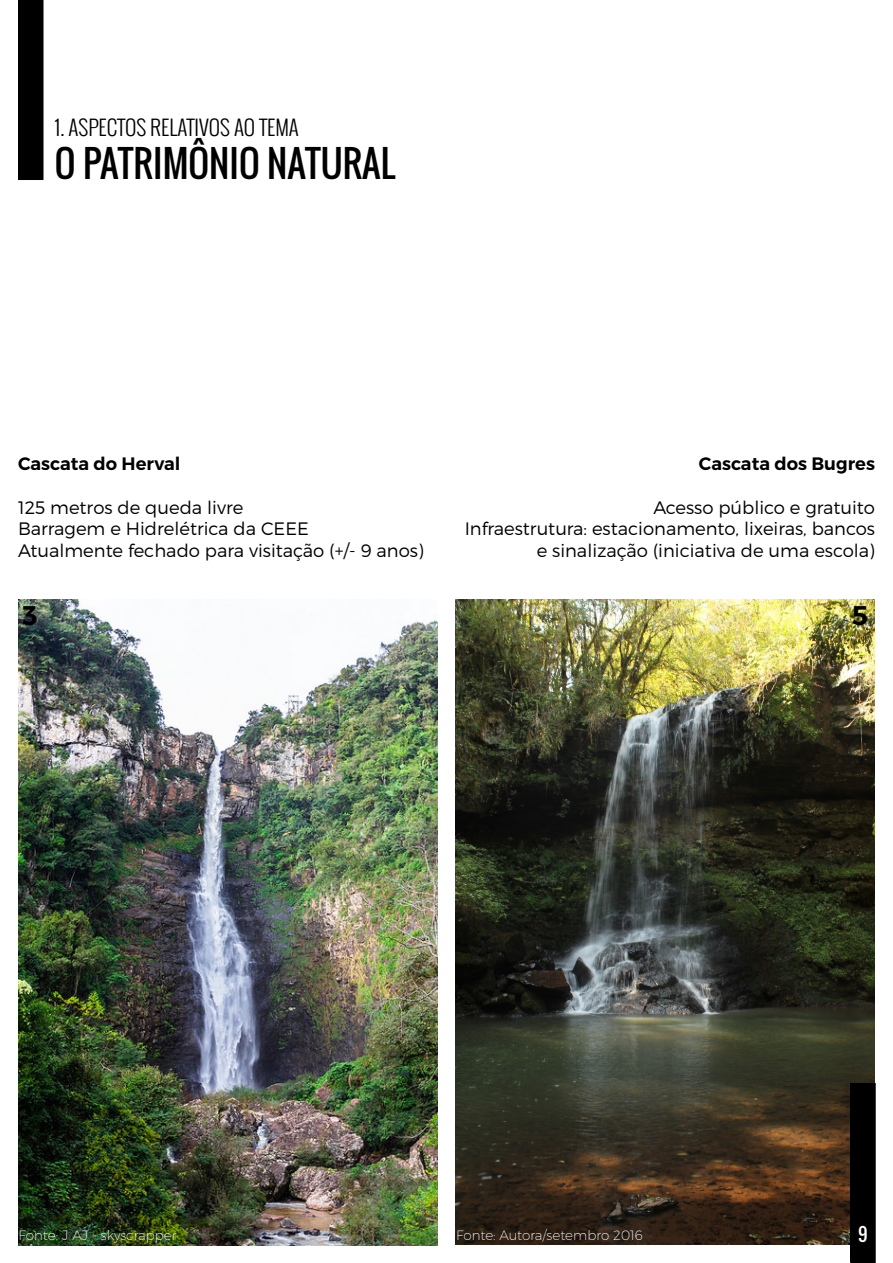
<style>
.page{position:relative;width:893px;height:1263px;background:#fff}
.page>*{position:absolute;margin:0;border:0;box-sizing:border-box;transform-origin:0 0}
.t1{font:36px "Oswald";color:#000}
.t2{font:600 27px "Montserrat";color:#000}
.t3{font:300 21px "Oswald";color:#000}
.t4{font:300 18px/21.6px "Montserrat";color:#000}
.t5{font:600 18px "Montserrat";color:#000}
.t6{font:18px "Oswald";color:#fff}
.t7{font:200 13.5px "Montserrat";color:#fff}
</style>
<div class="page">
<img style="left:18px;top:600px;width:419px;height:645px">
<img style="left:455px;top:600px;width:420px;height:645px">
<div style="left:19px;top:1px;width:24px;height:178px;background:#000"></div>
<div style="left:18px;top:0;width:26px;height:180px;border:2px solid #000"></div>
<div style="left:851px;top:1084px;width:24px;height:178px;background:#000"></div>
<div style="left:850px;top:1083px;width:26px;height:180px;border:2px solid #000"></div>
<p class="t3" style="left:55px;top:112px;width:245px">1. ASPECTOS RELATIVOS AO TEMA</p>
<h1 class="t1" style="left:55px;top:137px;width:342px">O PATRIMÔNIO NATURAL</h1>
<p class="t5" style="left:18px;top:453px;width:164px">Cascata do Herval</p>
<p class="t4" style="left:18px;top:496px;width:407px">125 metros de queda livre<br>Barragem e Hidrelétrica da CEEE<br>Atualmente fechado para visitação (+/- 9 anos)</p>
<p class="t5" style="left:699px;top:453px;width:178px">Cascata dos Bugres</p>
<p class="t4" style="left:465px;top:496px;width:412px;text-align:right">Acesso público e gratuito<br>Infraestrutura: estacionamento, lixeiras, bancos e sinalização (iniciativa de uma escola)</p>
<h2 class="t2" style="left:23px;top:599px;width:16px">3</h2>
<h2 class="t2" style="left:852px;top:599px;width:17px">5</h2>
<p class="t7" style="left:19px;top:1227px;width:160px">Fonte: J AJ - skyscrapper</p>
<p class="t7" style="left:456px;top:1227px;width:188px">Fonte: Autora/setembro 2016</p>
<p class="t6" style="left:858px;top:1220px;width:11px">9</p>
</div>
